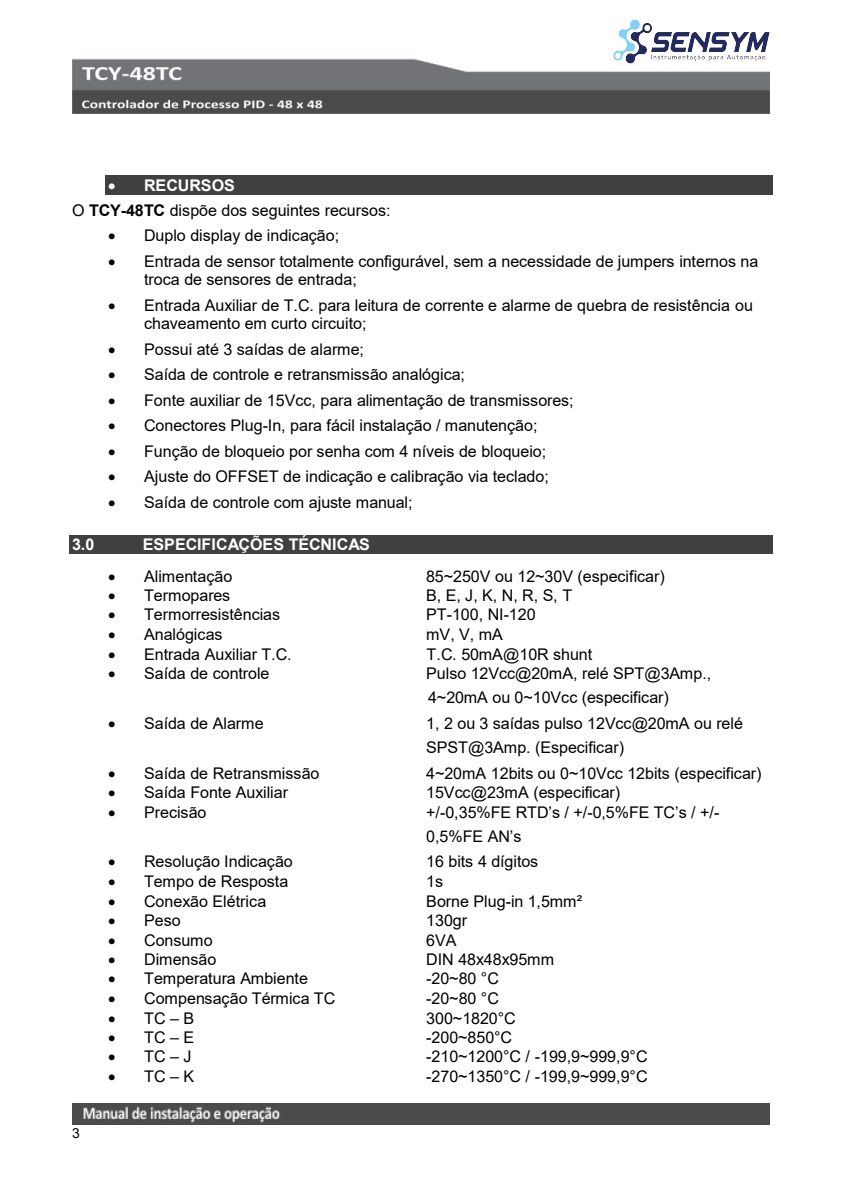
<style>
.page{position:relative;width:842px;height:1191px;background:#fff}
.page>*{position:absolute;margin:0;border:0;box-sizing:border-box;transform-origin:0 0}
.t1{font:16px/24.2px "Arial";letter-spacing:-.005em;color:#000}
.t2{font:16px/24.2px "Arial";letter-spacing:-.005em;color:#000}
.t3{font:700 16px "Arial";color:#fff}
.t4{font:14px "Arial";color:#000}
.s1{color:#fff}
.s2{font-weight:700;color:#fff}
.s3{font-weight:700}
.s4{font-style:inherit}
</style>
<div class="page">
<img style="left:72px;top:58px;width:697px;height:55px">
<img style="left:72px;top:1103px;width:698px;height:21px">
<div style="left:105px;top:176px;width:668px;height:19px;background:#404040"></div>
<div style="left:69px;top:535px;width:704px;height:19px;background:#404040"></div>
<div style="left:510px;top:15px;width:308px;height:52px;background:#fff"></div>
<img style="left:605px;top:19px;width:165px;height:83px">
<p class="t1" style="left:72px;top:174px;width:320px;text-indent:36px"><span class="s1">•</span> <span class="s2">RECURSOS<br></span>O <span class="s3">TCY-48TC</span> dispõe dos seguintes recursos:</p>
<p class="t1" style="left:108px;top:223px;width:233px">• Duplo display de indicação;</p>
<p class="t1" style="left:144px;top:252px;width:616px;line-height:18.2px;text-indent:-36px">• Entrada de sensor totalmente configurável, sem a necessidade de jumpers internos na troca de sensores de entrada;</p>
<p class="t1" style="left:144px;top:296px;width:610px;line-height:18.4px;text-indent:-36px">• Entrada Auxiliar de T.C. para leitura de corrente e alarme de quebra de resistência ou chaveamento em curto circuito;</p>
<p class="t1" style="left:108px;top:337px;width:257px">• Possui até 3 saídas de alarme;</p>
<p class="t1" style="left:108px;top:362px;width:358px">• Saída de controle e retransmissão analógica;</p>
<p class="t1" style="left:108px;top:388px;width:467px">• Fonte auxiliar de 15Vcc, para alimentação de transmissores;</p>
<p class="t1" style="left:108px;top:413px;width:431px">• Conectores Plug-In, para fácil instalação / manutenção;</p>
<p class="t1" style="left:108px;top:439px;width:440px">• Função de bloqueio por senha com 4 níveis de bloqueio;</p>
<p class="t1" style="left:108px;top:464px;width:442px">• Ajuste do OFFSET de indicação e calibração via teclado;</p>
<p class="t1" style="left:108px;top:490px;width:306px">• Saída de controle com ajuste manual;</p>
<p class="t3" style="left:72px;top:533px;width:24px">3.0</p>
<p class="t3" style="left:143px;top:533px;width:229px">ESPECIFICAÇÕES TÉCNICAS</p>
<p class="t1" style="left:108px;top:564px;width:126px">• Alimentação</p>
<p class="t1" style="left:426px;top:564px;width:240px">85~250V ou 12~30V (especificar)</p>
<p class="t1" style="left:108px;top:583px;width:124px">• Termopares</p>
<p class="t1" style="left:426px;top:583px;width:148px">B, E, J, K, N, R, S, T</p>
<p class="t1" style="left:108px;top:602px;width:174px">• Termorresistências</p>
<p class="t1" style="left:426px;top:602px;width:111px">PT-100, NI-120</p>
<p class="t1" style="left:108px;top:622px;width:116px">• Analógicas</p>
<p class="t1" style="left:426px;top:622px;width:78px">mV, V, mA</p>
<p class="t1" style="left:108px;top:642px;width:185px">• Entrada Auxiliar T.C.</p>
<p class="t1" style="left:427px;top:642px;width:167px">T.C. 50mA@10R shunt</p>
<p class="t1" style="left:108px;top:661px;width:163px">• Saída de controle</p>
<p class="t1" style="left:426px;top:661px;width:287px">Pulso 12Vcc@20mA, relé SPT@3Amp.,<br>4~20mA ou 0~10Vcc (especificar)</p>
<p class="t1" style="left:108px;top:711px;width:157px">• Saída de Alarme</p>
<p class="t1" style="left:426px;top:711px;width:318px">1, 2 ou 3 saídas pulso 12Vcc@20mA ou relé<br>SPST@3Amp. (Especificar)</p>
<p class="t1" style="left:108px;top:761px;width:213px">• Saída de Retransmissão</p>
<p class="t1" style="left:426px;top:761px;width:337px">4~20mA 12bits ou 0~10Vcc 12bits (especificar)</p>
<p class="t1" style="left:108px;top:780px;width:182px">• Saída Fonte Auxiliar</p>
<p class="t1" style="left:426px;top:780px;width:196px">15Vcc@23mA (especificar)</p>
<p class="t1" style="left:108px;top:800px;width:100px">• Precisão</p>
<p class="t2" style="left:426px;top:800px;width:295px"><span class="s4">+/-</span>0,35%FE RTD’s / +/<span class="s4">-</span>0,5%FE TC’s / +/<span class="s4">-<br>0,5%FE</span> AN’s</p>
<p class="t1" style="left:108px;top:849px;width:186px">• Resolução Indicação</p>
<p class="t1" style="left:426px;top:849px;width:114px">16 bits 4 dígitos</p>
<p class="t1" style="left:108px;top:869px;width:182px">• Tempo de Resposta</p>
<p class="t1" style="left:426px;top:869px;width:18px">1s</p>
<p class="t1" style="left:108px;top:889px;width:160px">• Conexão Elétrica</p>
<p class="t1" style="left:426px;top:889px;width:157px">Borne Plug-in 1,5mm²</p>
<p class="t1" style="left:108px;top:908px;width:74px">• Peso</p>
<p class="t1" style="left:426px;top:908px;width:42px">130gr</p>
<p class="t1" style="left:108px;top:927px;width:106px">• Consumo</p>
<p class="t1" style="left:426px;top:927px;width:32px">6VA</p>
<p class="t1" style="left:108px;top:947px;width:110px">• Dimensão</p>
<p class="t1" style="left:426px;top:947px;width:130px">DIN 48x48x95mm</p>
<p class="t1" style="left:108px;top:966px;width:201px">• Temperatura Ambiente</p>
<p class="t1" style="left:426px;top:966px;width:74px">-20~80 °C</p>
<p class="t1" style="left:108px;top:986px;width:229px">• Compensação Térmica TC</p>
<p class="t1" style="left:426px;top:986px;width:74px">-20~80 °C</p>
<p class="t1" style="left:108px;top:1005px;width:87px">• TC <span class="s4">–</span>B</p>
<p class="t1" style="left:426px;top:1005px;width:91px">300~1820°C</p>
<p class="t1" style="left:108px;top:1025px;width:87px">• TC <span class="s4">–</span>E</p>
<p class="t1" style="left:426px;top:1025px;width:87px">-200~850°C</p>
<p class="t1" style="left:108px;top:1044px;width:85px">• TC <span class="s4">–</span>J</p>
<p class="t1" style="left:426px;top:1044px;width:223px">-210~1200°C / -199,9~999,9°C</p>
<p class="t1" style="left:108px;top:1064px;width:87px">• TC <span class="s4">–</span>K</p>
<p class="t1" style="left:426px;top:1064px;width:223px">-270~1350°C / -199,9~999,9°C</p>
<p class="t4" style="left:72px;top:1123px;width:9px">3</p>
</div>
